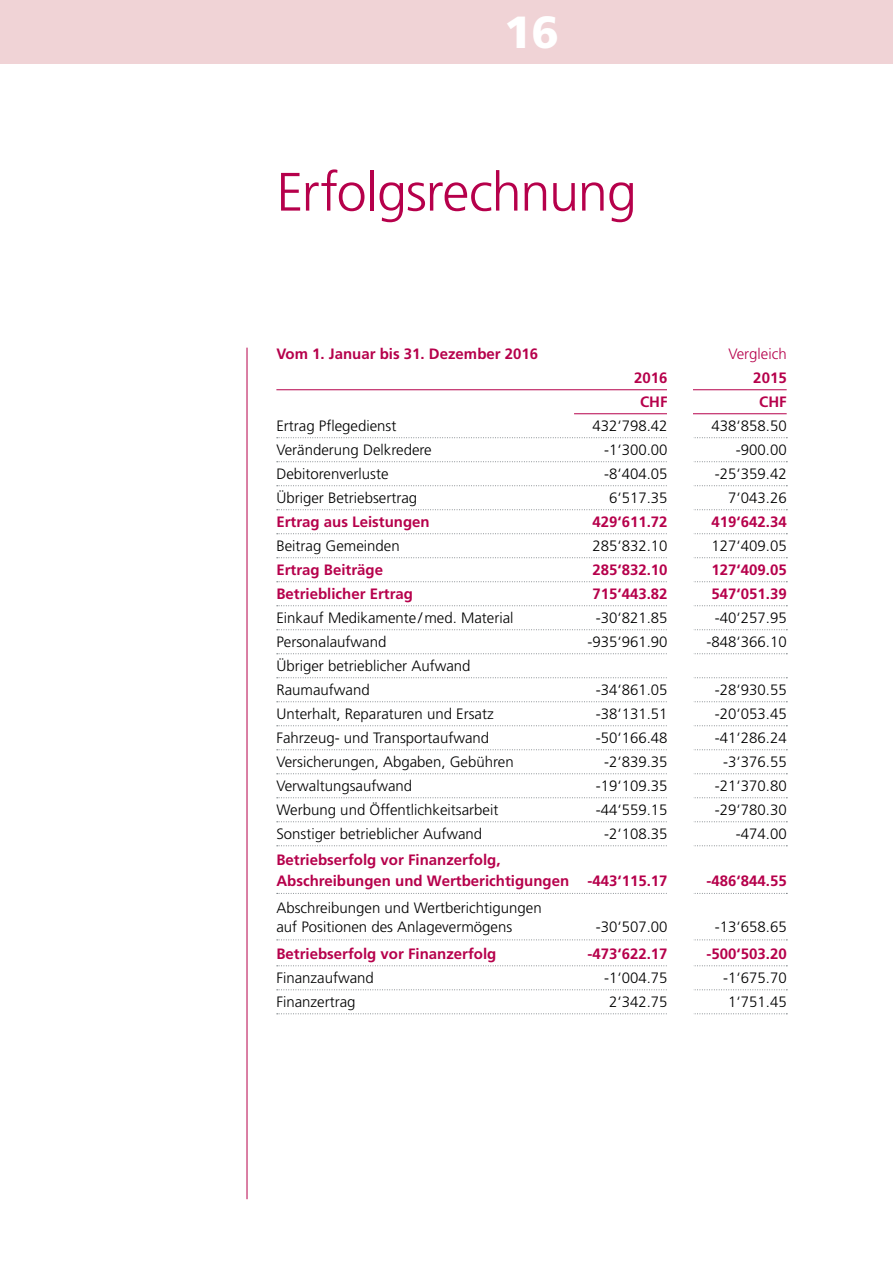
<style>
.page{position:relative;width:893px;height:1263px;background:#fff}
.page>*{position:absolute;margin:0;border:0;box-sizing:border-box;transform-origin:0 0}
.t1{font:300 54px "Frutiger LT";letter-spacing:-.02em;color:#b6004b}
.t2{font:900 45px "Frutiger LT";color:#fff}
.t3{font:300 15px/24px "Frutiger LT";color:#000}
.t4{font:700 15px/21px "Frutiger LT";color:#b6004b}
.t5{font:300 15px "Frutiger LT";color:#b6004b}
</style>
<div class="page">
<div style="left:0;top:0;width:893px;height:64px;background:#f0d3d6"></div>
<hr style="left:276px;top:389px;width:511px;height:1px;background:#b6004b">
<hr style="left:574px;top:413px;width:213px;height:1px;background:#b6004b">
<svg style="left:277px;top:437px;width:510px;height:1px"></svg>
<svg style="left:277px;top:461px;width:510px;height:1px"></svg>
<svg style="left:277px;top:485px;width:510px;height:1px"></svg>
<svg style="left:277px;top:509px;width:510px;height:1px"></svg>
<svg style="left:277px;top:533px;width:510px;height:1px"></svg>
<svg style="left:277px;top:557px;width:510px;height:1px"></svg>
<svg style="left:277px;top:581px;width:510px;height:1px"></svg>
<svg style="left:277px;top:605px;width:510px;height:1px"></svg>
<svg style="left:277px;top:629px;width:510px;height:1px"></svg>
<svg style="left:277px;top:653px;width:510px;height:1px"></svg>
<svg style="left:277px;top:677px;width:510px;height:1px"></svg>
<svg style="left:277px;top:701px;width:510px;height:1px"></svg>
<svg style="left:277px;top:725px;width:510px;height:1px"></svg>
<svg style="left:277px;top:749px;width:510px;height:1px"></svg>
<svg style="left:277px;top:773px;width:510px;height:1px"></svg>
<svg style="left:277px;top:797px;width:510px;height:1px"></svg>
<svg style="left:277px;top:821px;width:510px;height:1px"></svg>
<svg style="left:277px;top:845px;width:510px;height:1px"></svg>
<svg style="left:277px;top:893px;width:510px;height:1px"></svg>
<svg style="left:277px;top:939px;width:510px;height:1px"></svg>
<svg style="left:277px;top:965px;width:510px;height:1px"></svg>
<svg style="left:277px;top:989px;width:510px;height:1px"></svg>
<svg style="left:277px;top:1013px;width:510px;height:1px"></svg>
<div style="left:668px;top:340px;width:25px;height:880px;background:#fff"></div>
<hr style="left:247px;top:348px;width:1px;height:851px;background:#b6004b">
<h2 class="t2" style="left:504px;top:5px;width:57px">16</h2>
<h1 class="t1" style="left:276px;top:161px;width:362px">Erfolgsrechnung</h1>
<p class="t4" style="left:276px;top:343px;width:263px">Vom 1. Januar bis 31. Dezember 2016</p>
<p class="t5" style="left:728px;top:345px;width:60px">Vergleich</p>
<p class="t4" style="left:634px;top:367px;width:35px">2016</p>
<p class="t4" style="left:753px;top:367px;width:35px">2015</p>
<p class="t4" style="left:640px;top:391px;width:29px">CHF</p>
<p class="t4" style="left:759px;top:391px;width:29px">CHF</p>
<p class="t3" style="left:276px;top:414px;width:122px">Ertrag Pflegedienst</p>
<p class="t3" style="left:593px;top:414px;width:77px">432‘798.42</p>
<p class="t3" style="left:712px;top:414px;width:77px">438‘858.50</p>
<p class="t3" style="left:276px;top:438px;width:157px">Veränderung Delkredere</p>
<p class="t3" style="left:604px;top:438px;width:65px">-1‘300.00</p>
<p class="t3" style="left:736px;top:438px;width:52px">-900.00</p>
<p class="t3" style="left:276px;top:462px;width:114px">Debitorenverluste</p>
<p class="t3" style="left:604px;top:462px;width:65px">-8‘404.05</p>
<p class="t3" style="left:715px;top:462px;width:73px">-25‘359.42</p>
<p class="t3" style="left:276px;top:486px;width:142px">Übriger Betriebsertrag</p>
<p class="t3" style="left:609px;top:486px;width:60px">6‘517.35</p>
<p class="t3" style="left:728px;top:486px;width:60px">7‘043.26</p>
<p class="t4" style="left:276px;top:511px;width:155px">Ertrag aus Leistungen</p>
<p class="t4" style="left:593px;top:511px;width:77px">429‘611.72</p>
<p class="t4" style="left:712px;top:511px;width:77px">419‘642.34</p>
<p class="t3" style="left:276px;top:534px;width:125px">Beitrag Gemeinden</p>
<p class="t3" style="left:593px;top:534px;width:77px">285‘832.10</p>
<p class="t3" style="left:712px;top:534px;width:77px">127‘409.05</p>
<p class="t4" style="left:276px;top:559px;width:108px">Ertrag Beiträge</p>
<p class="t4" style="left:593px;top:559px;width:77px">285‘832.10</p>
<p class="t4" style="left:712px;top:559px;width:77px">127‘409.05</p>
<p class="t4" style="left:276px;top:583px;width:138px">Betrieblicher Ertrag</p>
<p class="t4" style="left:593px;top:583px;width:77px">715‘443.82</p>
<p class="t4" style="left:712px;top:583px;width:77px">547‘051.39</p>
<p class="t3" style="left:276px;top:606px;width:239px">Einkauf Medikamente /med. Material</p>
<p class="t3" style="left:596px;top:606px;width:73px">-30‘821.85</p>
<p class="t3" style="left:715px;top:606px;width:73px">-40‘257.95</p>
<p class="t3" style="left:276px;top:630px;width:112px">Personalaufwand</p>
<p class="t3" style="left:588px;top:630px;width:82px">-935‘961.90</p>
<p class="t3" style="left:707px;top:630px;width:82px">-848‘366.10</p>
<p class="t3" style="left:276px;top:654px;width:196px">Übriger betrieblicher Aufwand<br>Raumaufwand</p>
<p class="t3" style="left:596px;top:678px;width:73px">-34‘861.05</p>
<p class="t3" style="left:715px;top:678px;width:73px">-28‘930.55</p>
<p class="t3" style="left:276px;top:702px;width:219px">Unterhalt, Reparaturen und Ersatz</p>
<p class="t3" style="left:596px;top:702px;width:73px">-38‘131.51</p>
<p class="t3" style="left:715px;top:702px;width:73px">-20‘053.45</p>
<p class="t3" style="left:276px;top:726px;width:214px">Fahrzeug- und Transportaufwand</p>
<p class="t3" style="left:596px;top:726px;width:73px">-50‘166.48</p>
<p class="t3" style="left:715px;top:726px;width:73px">-41‘286.24</p>
<p class="t3" style="left:276px;top:750px;width:239px">Versicherungen, Abgaben, Gebühren</p>
<p class="t3" style="left:604px;top:750px;width:65px">-2‘839.35</p>
<p class="t3" style="left:723px;top:750px;width:65px">-3‘376.55</p>
<p class="t3" style="left:276px;top:774px;width:137px">Verwaltungsaufwand</p>
<p class="t3" style="left:596px;top:774px;width:73px">-19‘109.35</p>
<p class="t3" style="left:715px;top:774px;width:73px">-21‘370.80</p>
<p class="t3" style="left:276px;top:798px;width:223px">Werbung und Öffentlichkeitsarbeit</p>
<p class="t3" style="left:596px;top:798px;width:73px">-44‘559.15</p>
<p class="t3" style="left:715px;top:798px;width:73px">-29‘780.30</p>
<p class="t3" style="left:276px;top:822px;width:207px">Sonstiger betrieblicher Aufwand</p>
<p class="t3" style="left:604px;top:822px;width:65px">-2‘108.35</p>
<p class="t3" style="left:736px;top:822px;width:52px">-474.00</p>
<p class="t4" style="left:276px;top:849px;width:393px">Betriebserfolg vor Finanzerfolg,<br>Abschreibungen und Wertberichtigungen -443‘115.17</p>
<p class="t4" style="left:707px;top:870px;width:82px">-486‘844.55</p>
<p class="t3" style="left:276px;top:898px;width:267px;line-height:19.5px">Abschreibungen und Wertberichtigungen auf Positionen des Anlagevermögens</p>
<p class="t3" style="left:596px;top:915px;width:73px">-30‘507.00</p>
<p class="t3" style="left:715px;top:915px;width:73px">-13‘658.65</p>
<p class="t4" style="left:276px;top:943px;width:222px">Betriebserfolg vor Finanzerfolg</p>
<p class="t4" style="left:588px;top:943px;width:82px">-473‘622.17</p>
<p class="t4" style="left:707px;top:943px;width:82px">-500‘503.20</p>
<p class="t3" style="left:276px;top:966px;width:99px">Finanzaufwand</p>
<p class="t3" style="left:604px;top:966px;width:65px">-1‘004.75</p>
<p class="t3" style="left:723px;top:966px;width:65px">-1‘675.70</p>
<p class="t3" style="left:276px;top:990px;width:81px">Finanzertrag</p>
<p class="t3" style="left:609px;top:990px;width:60px">2‘342.75</p>
<p class="t3" style="left:728px;top:990px;width:60px">1‘751.45</p>
</div>
